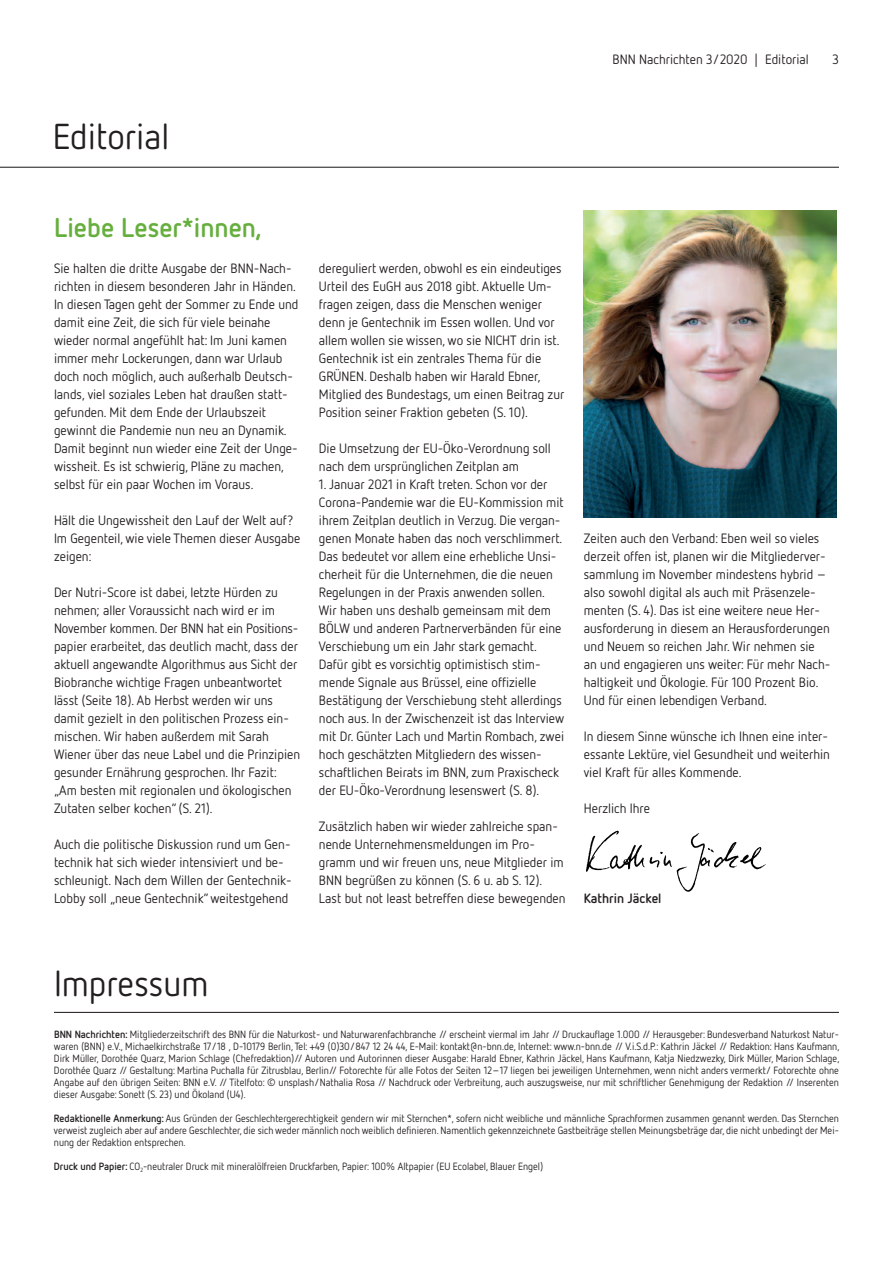
<style>
.page{position:relative;width:893px;height:1263px;background:#fff}
.page>*{position:absolute;margin:0;border:0;box-sizing:border-box;transform-origin:0 0}
.t1{font:36px "Netto";color:#231f20}
.t2{font:700 27px "Netto";color:#66af3e}
.t3{font:13.5px/18px "Netto";color:#231f20}
.t4{font:700 13.5px "Netto";color:#231f20}
.t5{font:10.5px/12px "Netto";color:#231f20;text-align:justify}
.s1{font-weight:700}
</style>
<div class="page">
<img style="left:586px;top:830px;width:180px;height:62px">
<hr style="left:0;top:167px;width:839px;height:1px;background:#231f20">
<hr style="left:54px;top:1012px;width:785px;height:1px;background:#231f20">
<img style="left:583px;top:210px;width:254px;height:307px">
<h1 class="t1" style="left:53px;top:124px;width:118px">Editorial</h1>
<p class="t3" style="left:612px;top:52px;width:198px">BNN Nachrichten 3/2020 | Editorial</p>
<p class="t3" style="left:832px;top:52px;width:8px">3</p>
<h2 class="t2" style="left:54px;top:218px;width:209px">Liebe Leser*innen,</h2>
<p class="t3" style="left:54px;top:261px;width:246px">Sie halten die dritte Ausgabe der BNN-Nach&shy;richten in diesem besonderen Jahr in Händen.<br>In diesen Tagen geht der Sommer zu Ende und damit eine Zeit, die sich für viele beinahe wieder normal angefühlt hat: Im Juni kamen immer mehr Lockerungen, dann war Urlaub doch noch möglich, auch außerhalb Deutsch&shy;lands, viel soziales Leben hat draußen statt&shy;gefunden. Mit dem Ende der Urlaubszeit gewinnt die Pandemie nun neu an Dynamik.<br>Damit beginnt nun wieder eine Zeit der Unge&shy;wissheit. Es ist schwierig, Pläne zu machen, selbst für ein paar Wochen im Voraus.</p>
<p class="t3" style="left:54px;top:513px;width:248px">Hält die Ungewissheit den Lauf der Welt auf?<br>Im Gegenteil, wie viele Themen dieser Ausgabe zeigen:</p>
<p class="t3" style="left:54px;top:585px;width:248px">Der Nutri-Score ist dabei, letzte Hürden zu nehmen; aller Voraussicht nach wird er im November kommen. Der BNN hat ein Positions&shy;papier erarbeitet, das deutlich macht, dass der aktuell angewandte Algorithmus aus Sicht der Biobranche wichtige Fragen unbeantwortet lässt (Seite 18). Ab Herbst werden wir uns damit gezielt in den politischen Prozess ein&shy;mischen. Wir haben außerdem mit Sarah Wiener über das neue Label und die Prinzipien gesunder Ernährung gesprochen. Ihr Fazit: „Am besten mit regionalen und ökologischen Zutaten selber kochen“ (S. 21).</p>
<p class="t3" style="left:54px;top:837px;width:239px">Auch die politische Diskussion rund um Gen&shy;technik hat sich wieder intensiviert und be&shy;schleunigt. Nach dem Willen der Gentechnik-Lobby soll „neue Gentechnik“weitestgehend</p>
<p class="t3" style="left:319px;top:261px;width:247px">dereguliert werden, obwohl es ein eindeutiges Urteil des EuGH aus 2018 gibt. Aktuelle Um&shy;fragen zeigen, dass die Menschen weniger denn je Gentechnik im Essen wollen. Und vor allem wollen sie wissen, wo sie NICHT drin ist.<br>Gentechnik ist ein zentrales Thema für die GRÜNEN. Deshalb haben wir Harald Ebner, Mitglied des Bundestags, um einen Beitrag zur Position seiner Fraktion gebeten (S. 10).</p>
<p class="t3" style="left:319px;top:441px;width:233px">Die Umsetzung der EU-Öko-Verordnung soll nach dem ursprünglichen Zeitplan am</p>
<p class="t3" style="left:319px;top:477px;width:247px">1. Januar 2021 in Kraft treten. Schon vor der Corona-Pandemie war die EU-Kommission mit ihrem Zeitplan deutlich in Verzug. Die vergan&shy;genen Monate haben das noch verschlimmert.<br>Das bedeutet vor allem eine erhebliche Unsi&shy;cherheit für die Unternehmen, die die neuen Regelungen in der Praxis anwenden sollen.<br>Wir haben uns deshalb gemeinsam mit dem BÖLW und anderen Partnerverbänden für eine Verschiebung um ein Jahr stark gemacht.<br>Dafür gibt es vorsichtig optimistisch stim&shy;mende Signale aus Brüssel, eine offizielle Bestätigung der Verschiebung steht allerdings noch aus. In der Zwischenzeit ist das Interview mit Dr. Günter Lach und Martin Rombach, zwei hoch geschätzten Mitgliedern des wissen&shy;schaftlichen Beirats im BNN, zum Praxischeck der EU-Öko-Verordnung lesenswert (S. 8).</p>
<p class="t3" style="left:319px;top:819px;width:248px">Zusätzlich haben wir wieder zahlreiche span&shy;nende Unternehmensmeldungen im Pro&shy;gramm und wir freuen uns, neue Mitglieder im BNN begrüßen zu können (S. 6 u. ab S. 12).<br>Last but not least betreffen diese bewegenden</p>
<p class="t3" style="left:584px;top:531px;width:248px">Zeiten auch den Verband: Eben weil so vieles derzeit offen ist, planen wir die Mitgliederver&shy;sammlung im November mindestens hybrid – also sowohl digital als auch mit Präsenzele&shy;menten (S. 4). Das ist eine weitere neue Her&shy;ausforderung in diesem an Herausforderungen und Neuem so reichen Jahr. Wir nehmen sie an und engagieren uns weiter: Für mehr Nach&shy;haltigkeit und Ökologie. Für 100 Prozent Bio.<br>Und für einen lebendigen Verband.</p>
<p class="t3" style="left:584px;top:729px;width:248px">In diesem Sinne wünsche ich Ihnen eine inter&shy;essante Lektüre, viel Gesundheit und weiterhin viel Kraft für alles Kommende.</p>
<p class="t3" style="left:584px;top:801px;width:68px">Herzlich Ihre</p>
<p class="t4" style="left:584px;top:894px;width:79px">Kathrin Jäckel</p>
<h1 class="t1" style="left:54px;top:971px;width:156px">Impressum</h1>
<p class="t5" style="left:54px;top:1029px;width:787px"><span class="s1">BNN Nachrichten:</span> Mitgliederzeitschrift des BNN für die Naturkost- und Naturwarenfachbranche // erscheint viermal im Jahr // Druckauflage 1.000 // Herausgeber: Bundesverband Naturkost Natur&shy;waren (BNN) e.V., Michaelkirchstraße 17/18 , D-10179 Berlin, Tel: +49 (0)30/847 12 24 44, E-Mail: kontakt@n-bnn.de, Internet: www.n-bnn.de // V.i.S.d.P.: Kathrin Jäckel // Redaktion: Hans Kaufmann, Dirk Müller, Dorothée Quarz, Marion Schlage (Chefredaktion)// Autoren und Autorinnen dieser Ausgabe: Harald Ebner, Kathrin Jäckel, Hans Kaufmann, Katja Niedzwezky, Dirk Müller, Marion Schlage, Dorothée Quarz // Gestaltung: Martina Puchalla für Zitrusblau, Berlin// Fotorechte für alle Fotos der Seiten 12–17 liegen bei jeweiligen Unternehmen, wenn nicht anders vermerkt/ Fotorechte ohne Angabe auf den übrigen Seiten: BNN e.V. // Titelfoto: © unsplash/Nathalia Rosa // Nachdruck oder Verbreitung, auch auszugsweise, nur mit schriftlicher Genehmigung der Redaktion // Inserenten dieser Ausgabe: Sonett (S. 23) und Ökoland (U4).</p>
<p class="t5" style="left:54px;top:1113px;width:786px"><span class="s1">Redaktionelle Anmerkung:</span> Aus Gründen der Geschlechtergerechtigkeit gendern wir mit Sternchen*, sofern nicht weibliche und männliche Sprachformen zusammen genannt werden. Das Sternchen verweist zugleich aber auf andere Geschlechter, die sich weder männlich noch weiblich definieren. Namentlich gekennzeichnete Gastbeiträge stellen Meinungsbeträge dar, die nicht unbedingt der Mei&shy;nung der Redaktion entsprechen.</p>
<p class="t5" style="left:54px;top:1161px;width:491px"><span class="s1">Druck und Papier:</span> CO<sub>2</sub>-neutraler Druck mit mineralölfreien Druckfarben, Papier: 100% Altpapier (EU Ecolabel, Blauer Engel)</p>
</div>
